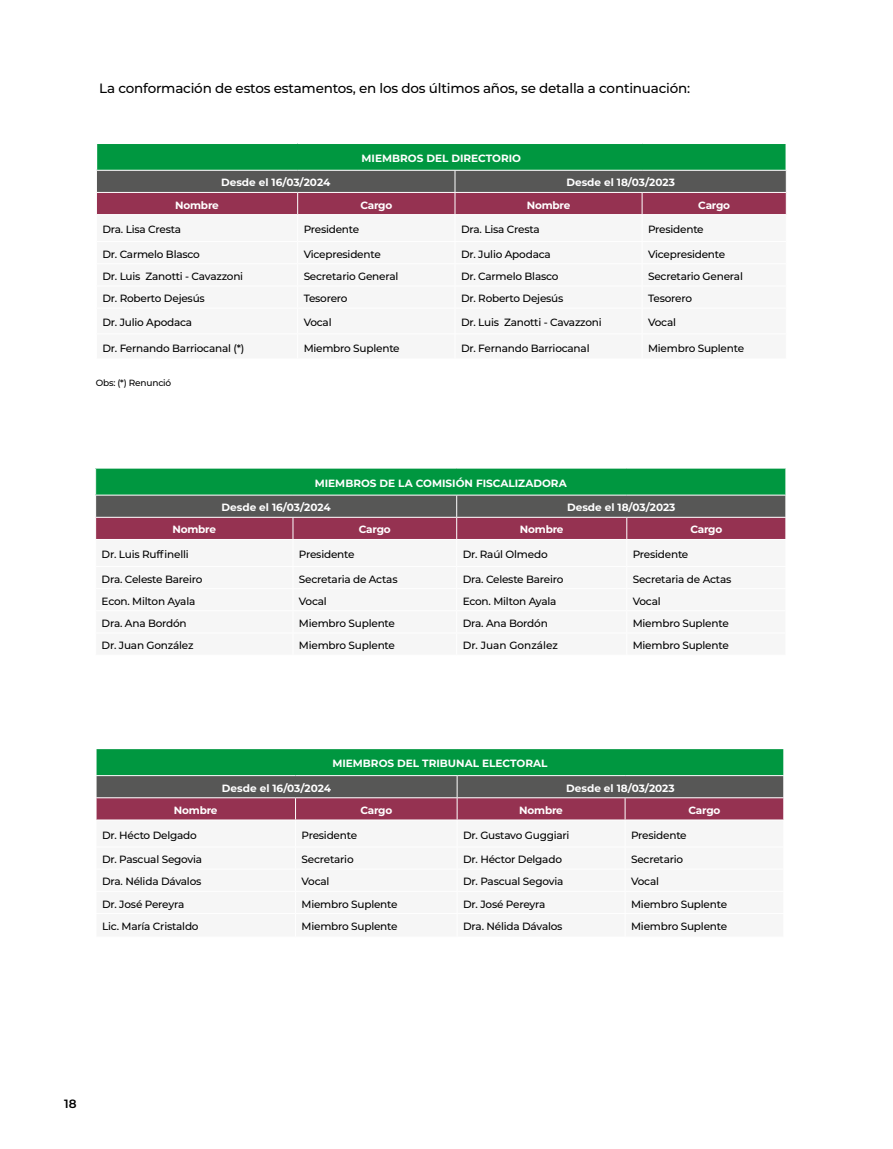
<style>
.page{position:relative;width:893px;height:1149px;background:#fff}
.page>*{position:absolute;margin:0;border:0;box-sizing:border-box;transform-origin:0 0}
.t1{font:500 13.5px "Montserrat";letter-spacing:-.015em;color:#000}
.t2{font:600 12px "Montserrat";color:#000}
.t3{font:500 10.5px "Montserrat";letter-spacing:-.02em;color:#000}
.t4{font:700 10.5px "Montserrat";color:#fff}
.t5{font:500 10.5px "Montserrat";color:#000}
.t6{font:500 9px "Montserrat";letter-spacing:-.02em;color:#000}
</style>
<div class="page">
<svg style="left:96px;top:144px;width:691px;height:71px;background:#516b54"></svg>
<svg style="left:95px;top:468px;width:691px;height:72px;background:#536c56"></svg>
<svg style="left:96px;top:749px;width:688px;height:71px;background:#506a53"></svg>
<p class="t1" style="left:99px;top:79px;width:592px">La conformación de estos estamentos, en los dos últimos años, se detalla a continuación:</p>
<p class="t4" style="left:362px;top:150px;width:161px">MIEMBROS DEL DIRECTORIO</p>
<p class="t4" style="left:221px;top:175px;width:111px">Desde el 16/03/2024</p>
<p class="t4" style="left:566px;top:175px;width:110px">Desde el 18/03/2023</p>
<p class="t4" style="left:175px;top:197px;width:45px">Nombre</p>
<p class="t4" style="left:360px;top:197px;width:33px">Cargo</p>
<p class="t4" style="left:527px;top:197px;width:45px">Nombre</p>
<p class="t4" style="left:698px;top:197px;width:33px">Cargo</p>
<p class="t3" style="left:102px;top:222px;width:80px">Dra. Lisa Cresta</p>
<p class="t3" style="left:304px;top:222px;width:57px">Presidente</p>
<p class="t3" style="left:461px;top:222px;width:80px">Dra. Lisa Cresta</p>
<p class="t3" style="left:648px;top:222px;width:57px">Presidente</p>
<p class="t3" style="left:102px;top:246px;width:99px">Dr. Carmelo Blasco</p>
<p class="t3" style="left:304px;top:246px;width:79px">Vicepresidente</p>
<p class="t3" style="left:461px;top:246px;width:91px">Dr. Julio Apodaca</p>
<p class="t3" style="left:648px;top:246px;width:79px">Vicepresidente</p>
<p class="t3" style="left:102px;top:269px;width:142px">Dr. Luis Zanotti - Cavazzoni</p>
<p class="t3" style="left:304px;top:269px;width:96px">Secretario General</p>
<p class="t3" style="left:461px;top:269px;width:99px">Dr. Carmelo Blasco</p>
<p class="t3" style="left:648px;top:269px;width:96px">Secretario General</p>
<p class="t3" style="left:102px;top:291px;width:104px">Dr. Roberto Dejesús</p>
<p class="t3" style="left:304px;top:291px;width:45px">Tesorero</p>
<p class="t3" style="left:461px;top:291px;width:104px">Dr. Roberto Dejesús</p>
<p class="t3" style="left:648px;top:291px;width:45px">Tesorero</p>
<p class="t3" style="left:102px;top:315px;width:91px">Dr. Julio Apodaca</p>
<p class="t3" style="left:304px;top:315px;width:29px">Vocal</p>
<p class="t3" style="left:461px;top:315px;width:142px">Dr. Luis Zanotti - Cavazzoni</p>
<p class="t3" style="left:648px;top:315px;width:29px">Vocal</p>
<p class="t3" style="left:102px;top:340px;width:143px">Dr. Fernando Barriocanal (*)</p>
<p class="t3" style="left:304px;top:340px;width:98px">Miembro Suplente</p>
<p class="t3" style="left:461px;top:340px;width:130px">Dr. Fernando Barriocanal</p>
<p class="t3" style="left:648px;top:340px;width:98px">Miembro Suplente</p>
<p class="t6" style="left:96px;top:376px;width:77px">Obs: (*) Renunció</p>
<p class="t4" style="left:315px;top:475px;width:253px">MIEMBROS DE LA COMISIÓN FISCALIZADORA</p>
<p class="t4" style="left:222px;top:500px;width:111px">Desde el 16/03/2024</p>
<p class="t4" style="left:567px;top:500px;width:110px">Desde el 18/03/2023</p>
<p class="t4" style="left:172px;top:522px;width:45px">Nombre</p>
<p class="t4" style="left:359px;top:522px;width:33px">Cargo</p>
<p class="t4" style="left:520px;top:522px;width:45px">Nombre</p>
<p class="t4" style="left:690px;top:522px;width:33px">Cargo</p>
<p class="t3" style="left:102px;top:547px;width:89px">Dr. Luis Ruffinelli</p>
<p class="t3" style="left:299px;top:547px;width:57px">Presidente</p>
<p class="t3" style="left:463px;top:547px;width:86px">Dr. Raúl Olmedo</p>
<p class="t3" style="left:633px;top:547px;width:57px">Presidente</p>
<p class="t3" style="left:102px;top:571px;width:102px">Dra. Celeste Bareiro</p>
<p class="t3" style="left:299px;top:571px;width:100px">Secretaria de Actas</p>
<p class="t3" style="left:463px;top:571px;width:102px">Dra. Celeste Bareiro</p>
<p class="t3" style="left:633px;top:571px;width:100px">Secretaria de Actas</p>
<p class="t3" style="left:102px;top:593px;width:95px">Econ. Milton Ayala</p>
<p class="t3" style="left:299px;top:593px;width:29px">Vocal</p>
<p class="t3" style="left:463px;top:593px;width:95px">Econ. Milton Ayala</p>
<p class="t3" style="left:633px;top:593px;width:29px">Vocal</p>
<p class="t3" style="left:102px;top:615px;width:87px">Dra. Ana Bordón</p>
<p class="t3" style="left:299px;top:615px;width:98px">Miembro Suplente</p>
<p class="t3" style="left:463px;top:615px;width:87px">Dra. Ana Bordón</p>
<p class="t3" style="left:633px;top:615px;width:98px">Miembro Suplente</p>
<p class="t3" style="left:102px;top:638px;width:93px">Dr. Juan González</p>
<p class="t3" style="left:299px;top:638px;width:98px">Miembro Suplente</p>
<p class="t5" style="left:463px;top:638px;width:97px">Dr. Juan González</p>
<p class="t3" style="left:633px;top:638px;width:98px">Miembro Suplente</p>
<p class="t4" style="left:332px;top:755px;width:217px">MIEMBROS DEL TRIBUNAL ELECTORAL</p>
<p class="t4" style="left:222px;top:780px;width:111px">Desde el 16/03/2024</p>
<p class="t4" style="left:566px;top:780px;width:110px">Desde el 18/03/2023</p>
<p class="t4" style="left:174px;top:802px;width:45px">Nombre</p>
<p class="t4" style="left:360px;top:802px;width:33px">Cargo</p>
<p class="t4" style="left:519px;top:802px;width:45px">Nombre</p>
<p class="t4" style="left:688px;top:802px;width:33px">Cargo</p>
<p class="t3" style="left:102px;top:827px;width:96px">Dr. Hécto Delgado</p>
<p class="t3" style="left:302px;top:827px;width:57px">Presidente</p>
<p class="t3" style="left:463px;top:827px;width:108px">Dr. Gustavo Guggiari</p>
<p class="t3" style="left:631px;top:827px;width:57px">Presidente</p>
<p class="t3" style="left:102px;top:851px;width:102px">Dr. Pascual Segovia</p>
<p class="t3" style="left:302px;top:851px;width:54px">Secretario</p>
<p class="t3" style="left:463px;top:851px;width:100px">Dr. Héctor Delgado</p>
<p class="t3" style="left:631px;top:851px;width:54px">Secretario</p>
<p class="t3" style="left:102px;top:874px;width:101px">Dra. Nélida Dávalos</p>
<p class="t3" style="left:302px;top:874px;width:29px">Vocal</p>
<p class="t3" style="left:463px;top:874px;width:102px">Dr. Pascual Segovia</p>
<p class="t3" style="left:631px;top:874px;width:29px">Vocal</p>
<p class="t3" style="left:102px;top:896px;width:84px">Dr. José Pereyra</p>
<p class="t3" style="left:302px;top:896px;width:98px">Miembro Suplente</p>
<p class="t3" style="left:463px;top:896px;width:84px">Dr. José Pereyra</p>
<p class="t3" style="left:631px;top:896px;width:98px">Miembro Suplente</p>
<p class="t3" style="left:102px;top:919px;width:98px">Lic. María Cristaldo</p>
<p class="t3" style="left:302px;top:919px;width:98px">Miembro Suplente</p>
<p class="t3" style="left:463px;top:919px;width:101px">Dra. Nélida Dávalos</p>
<p class="t3" style="left:631px;top:919px;width:98px">Miembro Suplente</p>
<p class="t2" style="left:64px;top:1094px;width:14px">18</p>
</div>
